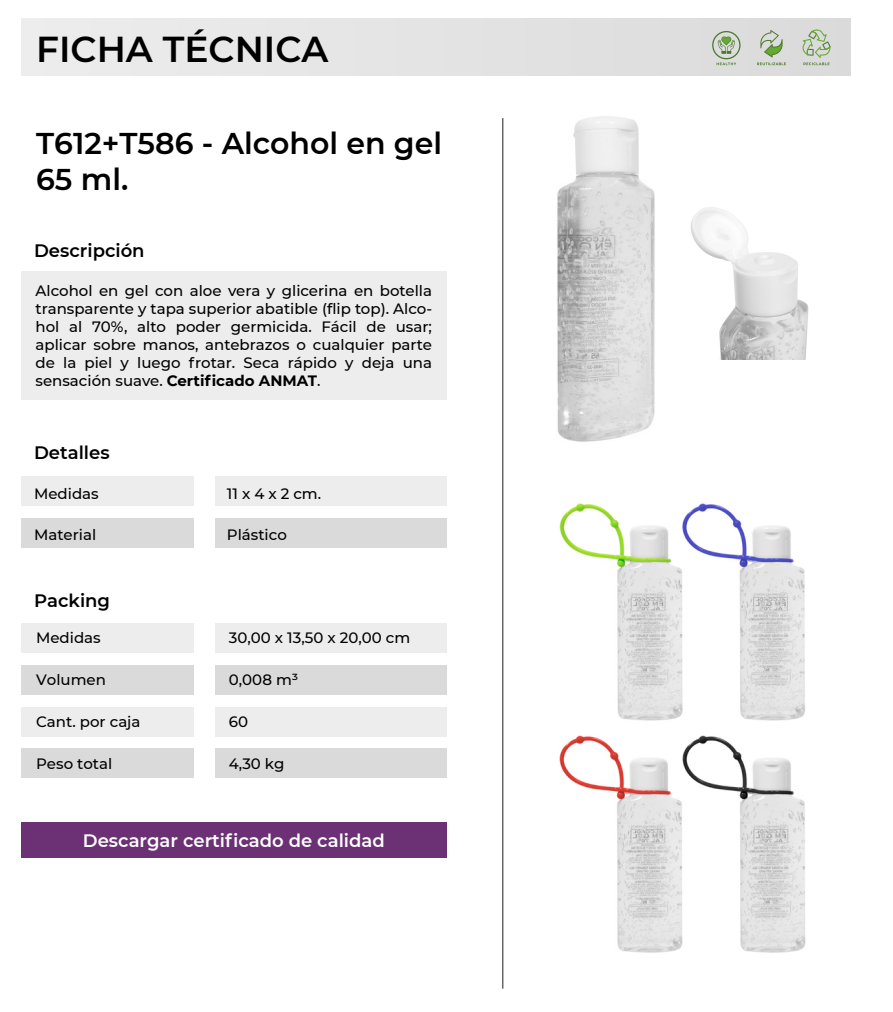
<style>
.page{position:relative;width:893px;height:1012px;background:#fff}
.page>*{position:absolute;margin:0;border:0;box-sizing:border-box;transform-origin:0 0}
.t1{font:600 36px "Montserrat";color:#000}
.t2{font:600 30px/36px "Montserrat";color:#000}
.t3{font:600 18px "Montserrat";color:#fff}
.t4{font:600 18px "Montserrat";color:#000}
.t5{font:500 15px/18px "Montserrat";color:#000;text-align:justify}
.s1{font-weight:700}
</style>
<div class="page">
<hr style="left:502px;top:118px;width:1px;height:871px;background:#1d1d1b">
<div style="left:21px;top:623px;width:172px;height:30px;background:#ededed"></div>
<div style="left:215px;top:623px;width:231px;height:30px;background:#ededed"></div>
<div style="left:21px;top:665px;width:172px;height:29px;background:#dadada"></div>
<div style="left:215px;top:665px;width:231px;height:29px;background:#dadada"></div>
<div style="left:21px;top:707px;width:172px;height:29px;background:#ededed"></div>
<div style="left:215px;top:707px;width:231px;height:29px;background:#ededed"></div>
<div style="left:21px;top:749px;width:172px;height:29px;background:#dadada"></div>
<div style="left:215px;top:749px;width:231px;height:29px;background:#dadada"></div>
<div style="left:21px;top:476px;width:172px;height:30px;background:#ededed"></div>
<div style="left:215px;top:476px;width:231px;height:30px;background:#ededed"></div>
<div style="left:21px;top:518px;width:172px;height:30px;background:#dadada"></div>
<div style="left:215px;top:518px;width:231px;height:30px;background:#dadada"></div>
<div style="left:21px;top:822px;width:425px;height:36px;background:#6c3075"></div>
<div style="left:21px;top:18px;width:829px;height:58px;background:#e4e4e4"></div>
<svg style="left:802px;top:29px;width:29px;height:36px"></svg>
<svg style="left:757px;top:30px;width:29px;height:35px"></svg>
<svg style="left:712px;top:31px;width:28px;height:34px"></svg>
<div style="left:21px;top:271px;width:425px;height:129px;background:#ededed"></div>
<img style="left:559px;top:503px;width:247px;height:450px">
<img style="left:557px;top:116px;width:98px;height:326px">
<img style="left:691px;top:207px;width:117px;height:153px">
<h1 class="t1" style="left:36px;top:23px;width:294px">FICHA TÉCNICA</h1>
<h2 class="t2" style="left:36px;top:124px;width:407px">T612+T586 - Alcohol en gel<br>65 ml.</h2>
<p class="t4" style="left:34px;top:238px;width:112px">Descripción</p>
<p class="t5" style="left:36px;top:281px;width:398px">Alcohol en gel con aloe vera y glicerina en botella transparente y tapa superior abatible (flip top). Alco&shy;hol al 70%, alto poder germicida. Fácil de usar; aplicar sobre manos, antebrazos o cualquier parte de la piel y luego frotar. Seca rápido y deja una sensación suave. <span class="s1">Certificado ANMAT</span>.</p>
<p class="t4" style="left:34px;top:440px;width:77px">Detalles</p>
<p class="t5" style="left:34px;top:484px;width:66px">Medidas</p>
<p class="t5" style="left:227px;top:484px;width:96px">11 x 4 x 2 cm.</p>
<p class="t5" style="left:34px;top:525px;width:64px">Material</p>
<p class="t5" style="left:227px;top:525px;width:61px">Plástico</p>
<p class="t4" style="left:34px;top:588px;width:77px">Packing</p>
<p class="t5" style="left:36px;top:628px;width:66px">Medidas</p>
<p class="t5" style="left:229px;top:628px;width:183px">30,00 x 13,50 x 20,00 cm</p>
<p class="t5" style="left:36px;top:670px;width:71px">Volumen</p>
<p class="t5" style="left:229px;top:670px;width:71px">0,008 m³</p>
<p class="t5" style="left:36px;top:712px;width:106px">Cant. por caja</p>
<p class="t5" style="left:229px;top:712px;width:21px">60</p>
<p class="t5" style="left:36px;top:754px;width:78px">Peso total</p>
<p class="t5" style="left:229px;top:754px;width:57px">4,30 kg</p>
<p class="t3" style="left:83px;top:828px;width:303px">Descargar certificado de calidad</p>
</div>
